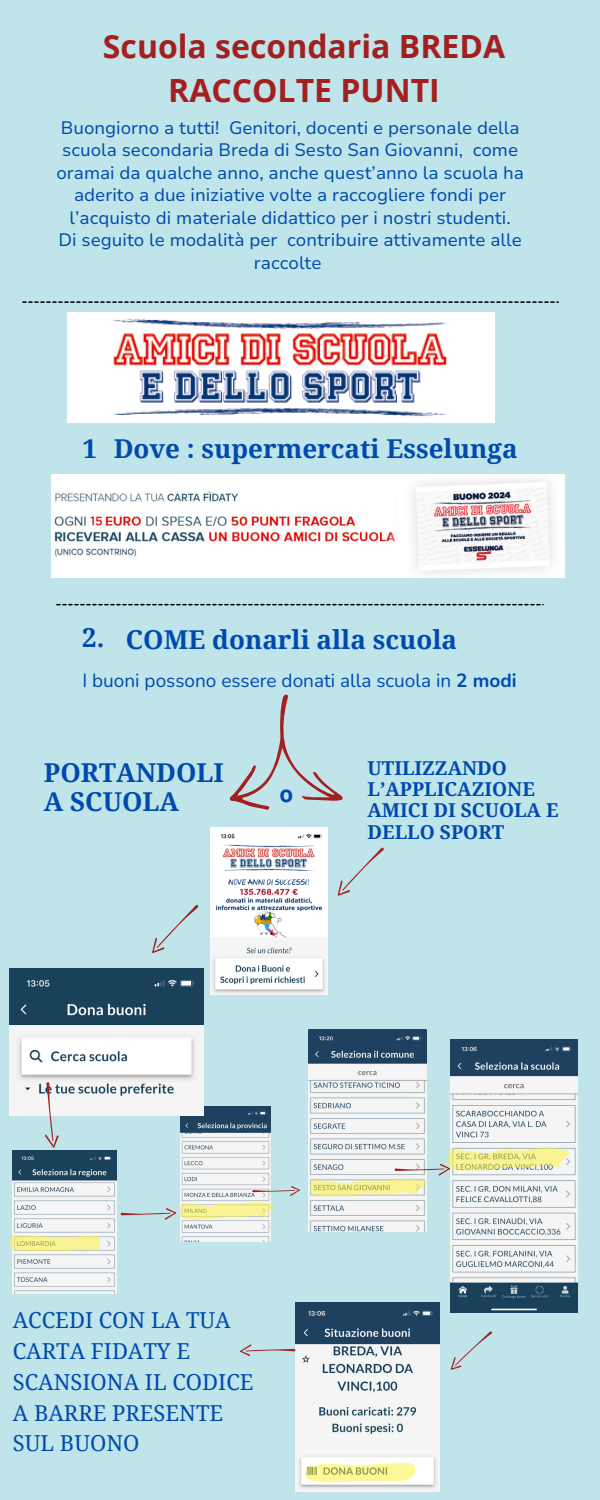
<style>
.page{position:relative;width:600px;height:1500px;background:#bfe5eb}
.page>*{position:absolute;margin:0;border:0;box-sizing:border-box;transform-origin:0 0}
.t1{font:700 32px/44.2px "Open Sans";color:#a42020;text-align:center}
.t2{font:700 26px/29.2px "Noto Serif";color:#004aad}
.t3{font:700 22.3px "Open Sans";color:#004aad}
.t4{font:22px/30.8px "Noto Serif";color:#004aad}
.t5{font:700 19.2px/21.1px "Noto Serif";color:#004aad}
.t6{font:19px "Nunito";color:#004aad}
.t7{font:18px/22.5px "Nunito Sans 10 pt";color:#004aad;text-align:center}
.s1{font-weight:700}
</style>
<div class="page">
<svg style="left:22px;top:301px;width:537px;height:2px"></svg>
<svg style="left:56px;top:604px;width:488px;height:1px"></svg>
<img style="left:68px;top:313px;width:427px;height:110px">
<img style="left:52px;top:474px;width:513px;height:103px">
<img style="left:210px;top:957px;width:117px;height:37px">
<img style="left:13px;top:1151px;width:103px;height:142px">
<img style="left:180px;top:1107px;width:91px;height:135px">
<img style="left:9px;top:969px;width:195px;height:146px">
<svg style="left:152px;top:694px;width:232px;height:263px"></svg>
<svg style="left:120px;top:1208px;width:56px;height:12px"></svg>
<svg style="left:10px;top:1235px;width:90px;height:16px"></svg>
<svg style="left:180px;top:1202px;width:94px;height:18px;fill:#f7f394"></svg>
<svg style="left:44px;top:1082px;width:16px;height:66px"></svg>
<img style="left:450px;top:1039px;width:127px;height:274px">
<img style="left:309px;top:1030px;width:117px;height:201px">
<svg style="left:310px;top:1179px;width:116px;height:17px;fill:#f6f194"></svg>
<svg style="left:448px;top:1148px;width:122px;height:23px;fill:#f6f394"></svg>
<svg style="left:252px;top:1186px;width:48px;height:10px"></svg>
<svg style="left:394px;top:1164px;width:56px;height:12px"></svg>
<img style="left:296px;top:1303px;width:143px;height:189px">
<svg style="left:451px;top:1331px;width:41px;height:39px"></svg>
<svg style="left:240px;top:1344px;width:56px;height:12px"></svg>
<svg style="left:305px;top:1463px;width:110px;height:19px;fill:#fff899"></svg>
<p class="t1" style="left:103px;top:23px;width:404px">Scuola secondaria BREDA<br>RACCOLTE PUNTI</p>
<h3 class="t7" style="left:56px;top:117px;width:469px">Buongiorno a tutti! Genitori, docenti e personale della scuola secondaria Breda di Sesto San Giovanni, come oramai da qualche anno, anche quest’anno la scuola ha aderito a due iniziative volte a raccogliere fondi per l’acquisto di materiale didattico per i nostri studenti.</h3>
<p class="t7" style="left:59px;top:229px;width:465px">Di seguito le modalità per contribuire attivamente alle raccolte</p>
<p class="t2" style="left:82px;top:433px;width:16px">1</p>
<h2 class="t2" style="left:114px;top:433px;width:405px">Dove : supermercati Esselunga</h2>
<h5 class="t2" style="left:82px;top:622px;width:24px">2.</h5>
<p class="t2" style="left:126px;top:624px;width:333px">COME donarli alla scuola</p>
<p class="t6" style="left:82px;top:668px;width:436px">I buoni possono essere donati alla scuola in <span class="s1">2 modi</span></p>
<p class="t2" style="left:44px;top:757px;width:182px">PORTANDOLI<br>A SCUOLA</p>
<p class="t5" style="left:368px;top:757px;width:193px">UTILIZZANDO<br>L’APPLICAZIONE<br>AMICI DI SCUOLA E<br>DELLO SPORT</p>
<p class="t3" style="left:280px;top:778px;width:15px">o</p>
<p class="t4" style="left:13px;top:1305px;width:242px">ACCEDI CON LA TUA<br>CARTA FIDATY E<br>SCANSIONA IL CODICE<br>A BARRE PRESENTE<br>SUL BUONO</p>
</div>
